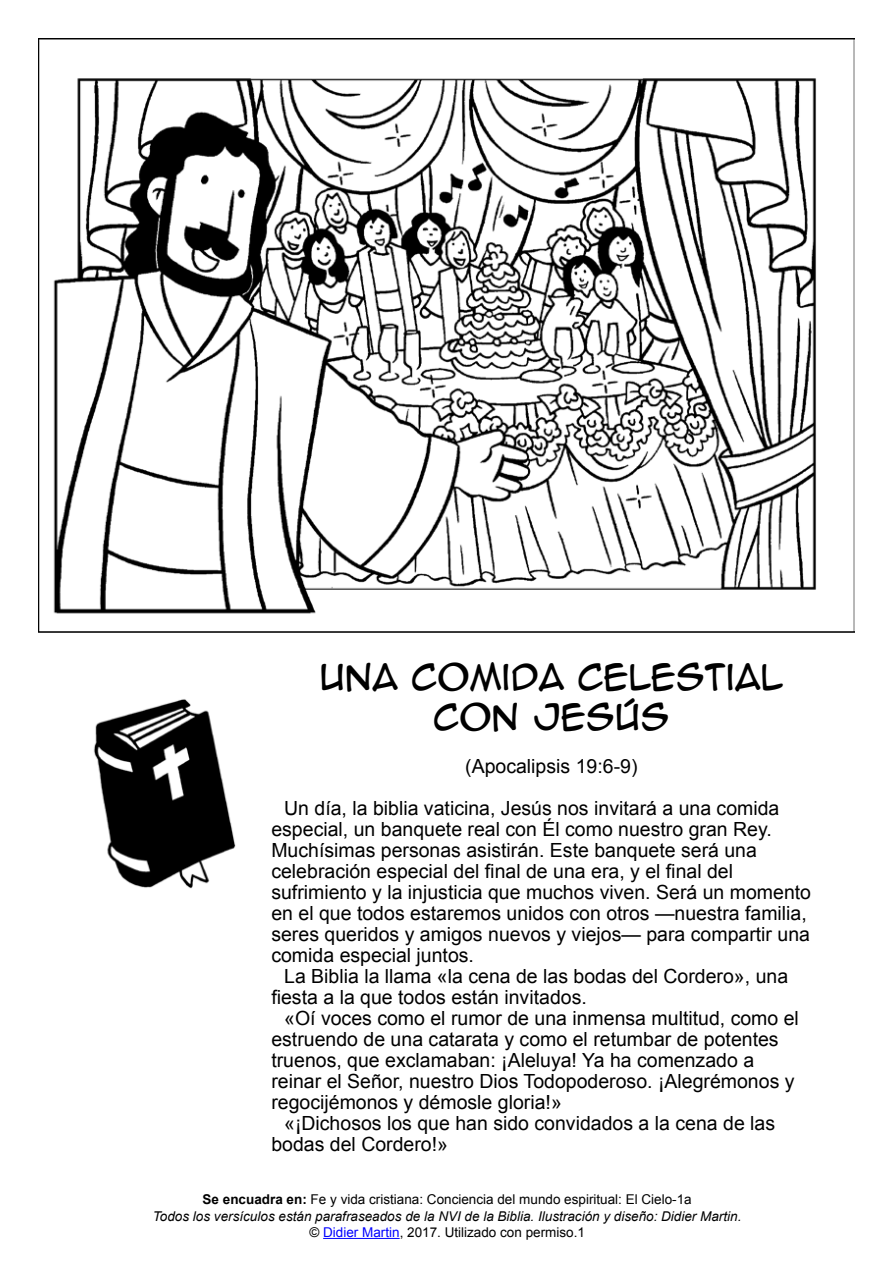
<style>
.page{position:relative;width:893px;height:1263px;background:#fff}
.page>*{position:absolute;margin:0;border:0;box-sizing:border-box;transform-origin:0 0}
.t1{font:33px/39.6px "Anime Ace 2.0 BB";color:#000;text-align:center}
.t2{font:19.5px/21px "Arial";color:#000}
.t3{font:13.5px "Arial";color:#000}
.t4{font:italic 13.5px "Arial";color:#000}
.s1{font-weight:700}
.s2{color:#00f}
</style>
<div class="page">
<img style="left:38px;top:38px;width:817px;height:595px">
<img style="left:93px;top:699px;width:143px;height:190px">
<hr style="left:323px;top:1238px;width:77px;height:1px;background:#00f">
<p class="t1" style="left:320px;top:656px;width:465px">UNA COMIDA CELESTIAL<br>CON JESÚS</p>
<p class="t2" style="left:465px;top:756px;width:174px">(Apocalipsis 19:6-9)</p>
<p class="t2" style="left:271px;top:798px;width:541px;text-indent:13px">Un día, la biblia vaticina, Jesús nos invitará a una comida especial, un banquete real con Él como nuestro gran Rey.<br>Muchísimas personas asistirán. Este banquete será una celebración especial del final de una era, y el final del sufrimiento y la injusticia que muchos viven. Será un momento en el que todos estaremos unidos con otros —nuestra familia, seres queridos y amigos nuevos y viejos— para compartir una comida especial juntos.</p>
<p class="t2" style="left:271px;top:966px;width:518px;text-indent:13px">La Biblia la llama «la cena de las bodas del Cordero», una fiesta a la que todos están invitados.</p>
<p class="t2" style="left:271px;top:1008px;width:529px;text-indent:13px">«Oí voces como el rumor de una inmensa multitud, como el estruendo de una catarata y como el retumbar de potentes truenos, que exclamaban: ¡Aleluya! Ya ha comenzado a reinar el Señor, nuestro Dios Todopoderoso. ¡Alegrémonos y regocijémonos y démosle gloria!»</p>
<p class="t2" style="left:271px;top:1113px;width:505px;text-indent:13px">«¡Dichosos los que han sido convidados a la cena de las bodas del Cordero!»</p>
<p class="t3" style="left:203px;top:1190px;width:491px"><span class="s1">Se encuadra en:</span> Fe y vida cristiana: Conciencia del mundo espiritual: El Cielo-1a</p>
<p class="t4" style="left:153px;top:1207px;width:590px">Todos los versículos están parafraseados de la NVI de la Biblia. Ilustración y diseño: Didier Martin.</p>
<p class="t3" style="left:309px;top:1223px;width:277px">© <span class="s2">Didier Martin</span>, 2017. Utilizado con permiso.1</p>
</div>
